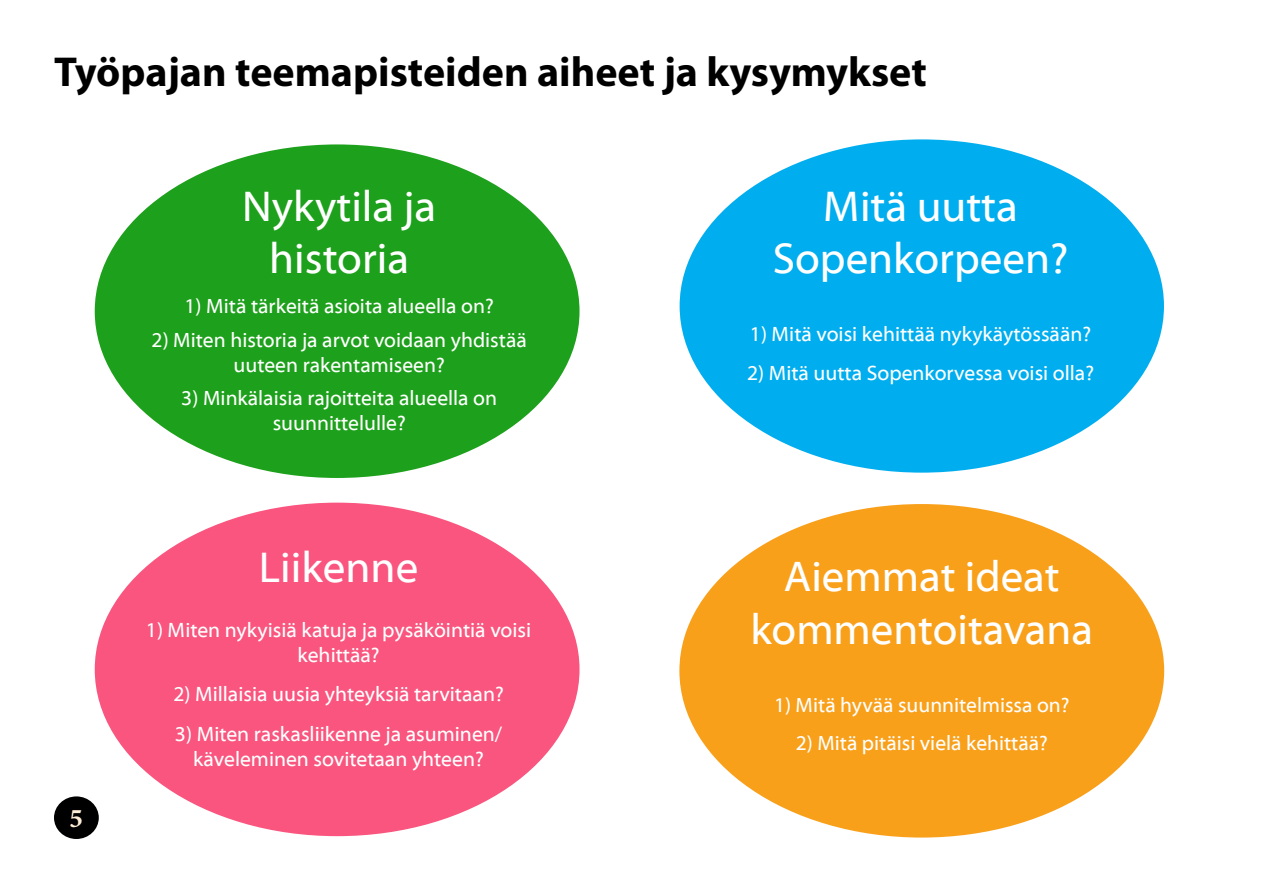
<style>
.page{position:relative;width:1263px;height:893px;background:#fff}
.page>*{position:absolute;margin:0;border:0;box-sizing:border-box;transform-origin:0 0}
.t1{font:43.65px "Myriad Web Pro";color:#fff}
.t2{font:43.5px/52.2px "Myriad Web Pro";color:#fff;text-align:center}
.t3{font:43.35px/53.2px "Myriad Web Pro";color:#fff;text-align:center}
.t4{font:700 42px "Myriad Pro";color:#000}
.t5{font:700 27px "Minion Pro";color:#ffeed7}
.t6{font:21px/25.2px "Myriad Web Pro";color:#fff;text-align:center}
.t7{font:20.85px/25px "Myriad Web Pro";color:#fff;text-align:center}
</style>
<div class="page">
<div style="left:95px;top:144px;width:484px;height:334px;background:#1da01b;border-radius:50%"></div>
<div style="left:680px;top:139px;width:484px;height:334px;background:#00aeef;border-radius:50%"></div>
<div style="left:95px;top:503px;width:484px;height:333px;background:#f9557e;border-radius:50%"></div>
<div style="left:679px;top:504px;width:485px;height:333px;background:#f9a01b;border-radius:50%"></div>
<div style="left:54px;top:796px;width:45px;height:43px;background:#000;border-radius:50%"></div>
<h3 class="t4" style="left:54px;top:44px;width:874px">Työpajan teemapisteiden aiheet ja kysymykset</h3>
<p class="t5" style="left:70px;top:799px;width:15px">5</p>
<h2 class="t2" style="left:242px;top:181px;width:196px">Nykytila ja historia</h2>
<p class="t7" style="left:185px;top:294px;width:311px">1) Mitä tärkeitä asioita alueella on?</p>
<p class="t7" style="left:152px;top:327px;width:377px">2) Miten historia ja arvot voidaan yhdistää uuteen rakentamiseen?</p>
<p class="t7" style="left:181px;top:386px;width:317px">3) Minkälaisia rajoitteita alueella on suunnittelulle?</p>
<h1 class="t1" style="left:259px;top:544px;width:161px">Liikenne</h1>
<p class="t6" style="left:146px;top:618px;width:387px">1) Miten nykyisiä katuja ja pysäköintiä voisi kehittää?</p>
<p class="t6" style="left:173px;top:681px;width:332px">2) Millaisia uusia yhteyksiä tarvitaan?</p>
<p class="t6" style="left:175px;top:721px;width:329px">3) Miten raskasliikenne ja asuminen/ käveleminen sovitetaan yhteen?</p>
<h2 class="t2" style="left:773px;top:181px;width:297px">Mitä uutta<br>Sopenkorpeen?</h2>
<p class="t7" style="left:750px;top:322px;width:343px">1) Mitä voisi kehittää nykykäytössään?</p>
<p class="t7" style="left:747px;top:361px;width:349px">2) Mitä uutta Sopenkorvessa voisi olla?</p>
<h3 class="t3" style="left:750px;top:551px;width:344px">Aiemmat ideat kommentoitavana</h3>
<p class="t7" style="left:774px;top:693px;width:297px">1) Mitä hyvää suunnitelmissa on?</p>
<p class="t7" style="left:796px;top:731px;width:254px">2) Mitä pitäisi vielä kehittää?</p>
</div>
